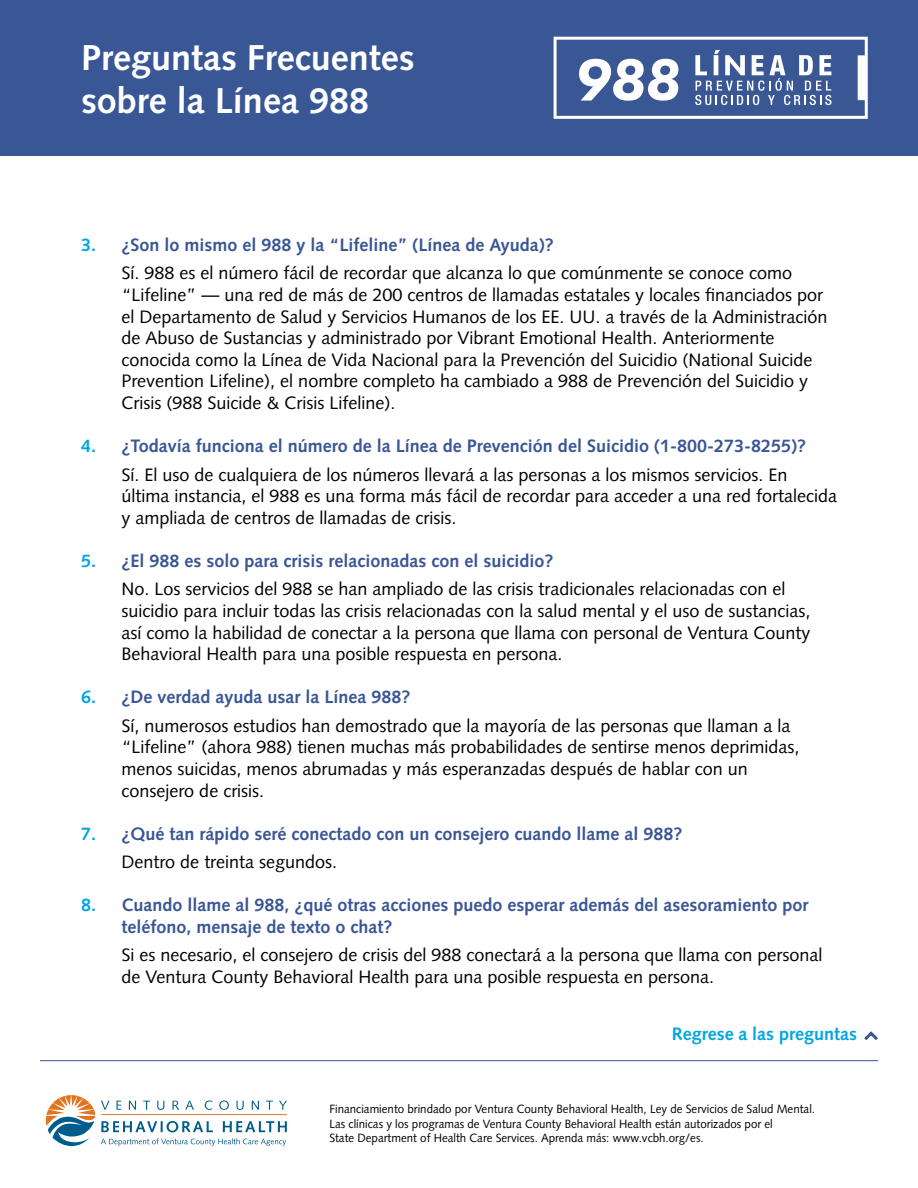
<style>
.page{position:relative;width:918px;height:1188px;background:#fff}
.page>*{position:absolute;margin:0;border:0;box-sizing:border-box;transform-origin:0 0}
.t1{font:700 36px/43.2px "Syntax LT Std";color:#fff}
.t2{font:18px/21.6px "Syntax LT Std";color:#000}
.t3{font:700 18px/28.3px "Syntax LT Std";color:#395695}
.t4{font:700 18px "Syntax LT Std";color:#00a5e2}
.t5{font:12px/14.4px "Syntax LT Std";color:#000;scale:.96 1}
.s1{font-weight:700;color:#00a5e2}
.s2{font-weight:700;color:#395695}
.s3{color:#00a5e2}
.s4{font-weight:400;color:#000}
</style>
<div class="page">
<div style="left:0;top:0;width:918px;height:156px;background:#395695"></div>
<svg style="left:46px;top:1095px;width:49px;height:51px"></svg>
<hr style="left:102px;top:1114px;width:185px;height:1px;background:#e37421">
<svg style="left:101px;top:1121px;width:112px;height:11px"></svg>
<svg style="left:223px;top:1121px;width:64px;height:11px"></svg>
<svg style="left:101px;top:1100px;width:186px;height:10px"></svg>
<svg style="left:101px;top:1138px;width:185px;height:8px"></svg>
<hr style="left:40px;top:1060px;width:838px;height:1px;background:#395695">
<svg style="left:554px;top:37px;width:314px;height:82px"></svg>
<svg style="left:864px;top:1031px;width:14px;height:10px"></svg>
<h1 class="t1" style="left:81px;top:36px;width:335px">Preguntas Frecuentes sobre la Línea 988</h1>
<p class="t2" style="left:122px;top:231px;width:672px;line-height:28.3px;text-indent:-40px"><span class="s1">3.</span> <span class="s2">¿Son lo mismo el 988 y la “Lifeline” (Línea de Ayuda)?<br></span>Sí. 988 es el número fácil de recordar que alcanza lo que comúnmente se conoce como</p>
<p class="t2" style="left:122px;top:284px;width:708px">“Lifeline” — una red de más de 200 centros de llamadas estatales y locales financiados por el Departamento de Salud y Servicios Humanos de los EE. UU. a través de la Administración de Abuso de Sustancias y administrado por Vibrant Emotional Health. Anteriormente conocida como la Línea de Vida Nacional para la Prevención del Suicidio (National Suicide Prevention Lifeline), el nombre completo ha cambiado a 988 de Prevención del Suicidio y Crisis (988 Suicide &amp; Crisis Lifeline).</p>
<p class="t3" style="left:122px;top:432px;width:686px;text-indent:-40px"><span class="s3">4.</span> ¿Todavía funciona el número de la Línea de Prevención del Suicidio (1-800-273-8255)?<br><span class="s4">Sí. El uso de cualquiera de los números llevará a las personas a los mismos servicios. En</span></p>
<p class="t2" style="left:122px;top:485px;width:717px">última instancia, el 988 es una forma más fácil de recordar para acceder a una red fortalecida y ampliada de centros de llamadas de crisis.</p>
<p class="t2" style="left:122px;top:547px;width:665px;line-height:28.3px;text-indent:-40px"><span class="s1">5.</span> <span class="s2">¿El 988 es solo para crisis relacionadas con el suicidio?<br></span>No. Los servicios del 988 se han ampliado de las crisis tradicionales relacionadas con el</p>
<p class="t2" style="left:122px;top:600px;width:691px;text-align:justify">suicidio para incluir todas las crisis relacionadas con la salud mental y el uso de sustancias, así como la habilidad de conectar a la persona que llama con personal de Ventura County Behavioral Health para una posible respuesta en persona.</p>
<p class="t2" style="left:122px;top:683px;width:671px;line-height:28.3px;text-indent:-40px"><span class="s1">6.</span> <span class="s2">¿De verdad ayuda usar la Línea 988?<br></span>Sí, numerosos estudios han demostrado que la mayoría de las personas que llaman a la</p>
<p class="t2" style="left:122px;top:736px;width:680px">“Lifeline” (ahora 988) tienen muchas más probabilidades de sentirse menos deprimidas, menos suicidas, menos abrumadas y más esperanzadas después de hablar con un consejero de crisis.</p>
<p class="t3" style="left:122px;top:819px;width:563px;text-indent:-40px"><span class="s3">7.</span> ¿Qué tan rápido seré conectado con un consejero cuando llame al 988?<br><span class="s4">Dentro de treinta segundos.</span></p>
<p class="t3" style="left:122px;top:894px;width:689px;line-height:21.6px;text-indent:-40px"><span class="s3">8.</span> Cuando llame al 988, ¿qué otras acciones puedo esperar además del asesoramiento por teléfono, mensaje de texto o chat?</p>
<p class="t2" style="left:122px;top:944px;width:702px">Si es necesario, el consejero de crisis del 988 conectará a la persona que llama con personal de Ventura County Behavioral Health para una posible respuesta en persona.</p>
<p class="t4" style="left:672px;top:1024px;width:187px">Regrese a las preguntas</p>
<p class="t5" style="left:329px;top:1102px;width:507px">Financiamiento brindado por Ventura County Behavioral Health, Ley de Servicios de Salud Mental.<br>Las clínicas y los programas de Ventura County Behavioral Health están autorizados por el<br>State Department of Health Care Services. Aprenda más: www.vcbh.org/es.</p>
</div>
